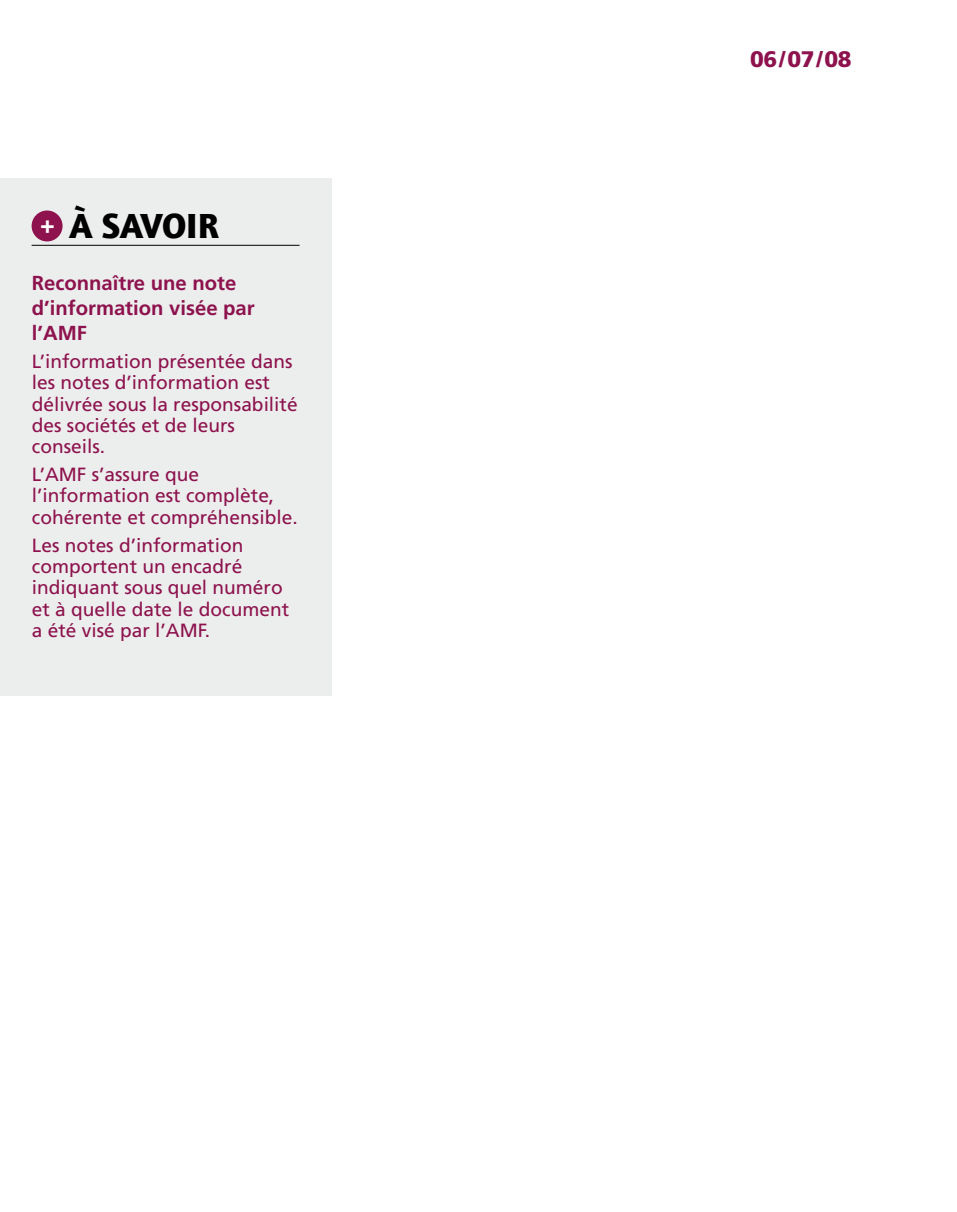
<style>
.page{position:relative;width:957px;height:1212px;background:#fff}
.page>*{position:absolute;margin:0;border:0;box-sizing:border-box;transform-origin:0 0}
.t1{font:900 36px "Quay Sans ITC";letter-spacing:-.01em;color:#000}
.t2{font:900 24.07px "Quay Sans ITC";color:#fff}
.t3{font:900 22.5px "Frutiger";color:#8d124d}
.t4{font:700 20.25px/24.8px "Frutiger";color:#8d124d}
.t5{font:19.12px/21.4px "Frutiger";color:#8d124d}
</style>
<div class="page">
<div style="left:0;top:179px;width:332px;height:517px;background:#eceded"></div>
<div style="left:32px;top:210px;width:31px;height:31px;background:#8d124d;border-radius:50%"></div>
<hr style="left:32px;top:245px;width:267px;height:1px;background:#000">
<p class="t2" style="left:41px;top:212px;width:16px">+</p>
<h1 class="t1" style="left:70px;top:203px;width:150px">À SAVOIR</h1>
<p class="t4" style="left:32px;top:271px;width:224px">Reconnaître une note d’information visée par l’AMF</p>
<p class="t5" style="left:32px;top:350px;width:267px">L’information présentée dans les notes d’information est délivrée sous la responsabilité des sociétés et de leurs conseils.</p>
<p class="t5" style="left:32px;top:464px;width:267px">L’AMF s’assure que l’information est complète, cohérente et compréhensible.</p>
<p class="t5" style="left:32px;top:534px;width:259px">Les notes d’information comportent un encadré indiquant sous quel numéro et à quelle date le document a été visé par l’AMF.</p>
<p class="t3" style="left:750px;top:46px;width:103px">06/07/08</p>
</div>
